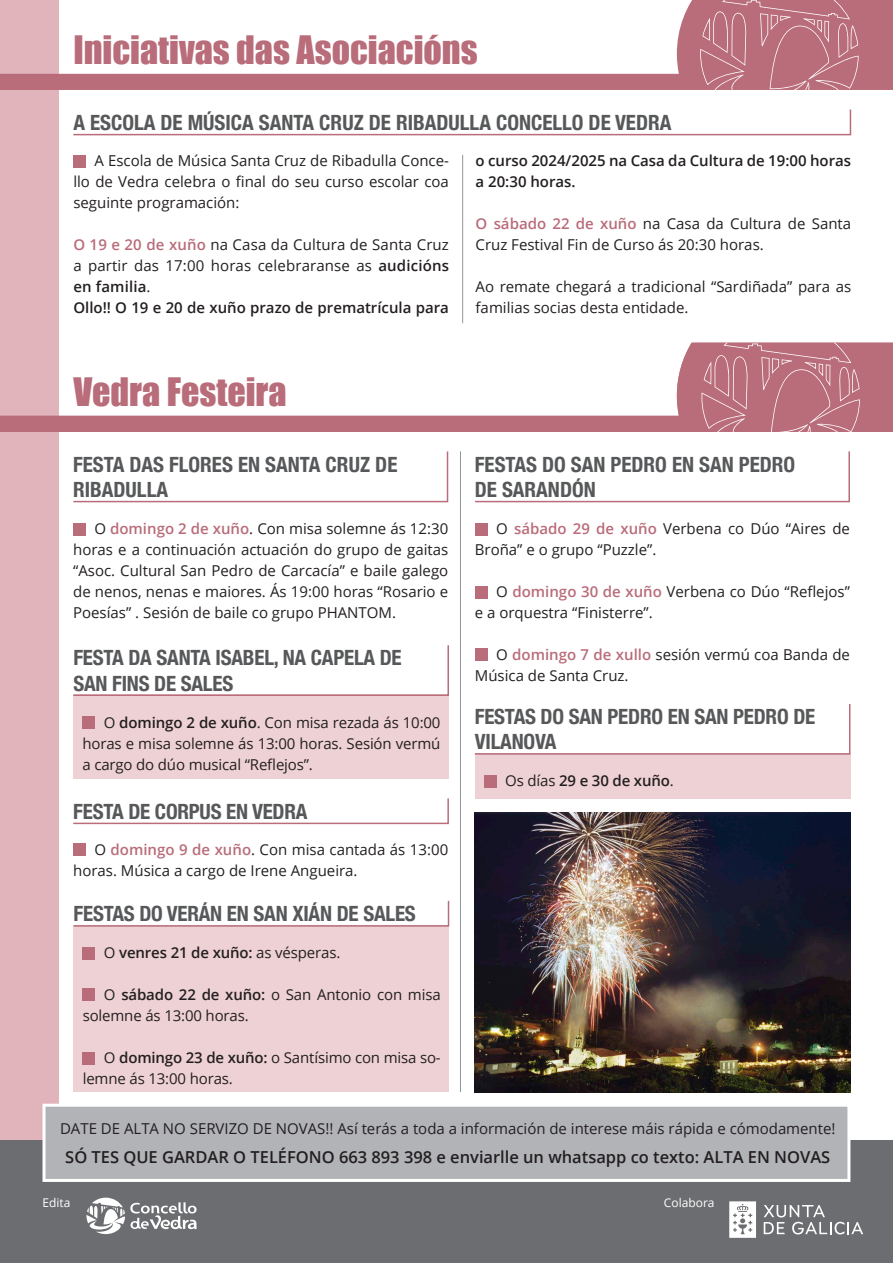
<style>
.page{position:relative;width:893px;height:1263px;background:#fff}
.page>*{position:absolute;margin:0;border:0;box-sizing:border-box;transform-origin:0 0}
.Encabezado_1{font:36px "Impact";color:#b96c79}
.Titulares_Noticias{font:700 condensed 21px/25.2px "Helvetica Neue";letter-spacing:-.01em;color:#57585a}
.Texto{font:600 16.5px "Open Sans";color:#231f20}
.Texto-2{font:15px/21px "Open Sans";color:#231f20}
.Texto-3{font:600 15px/21px "Open Sans";color:#231f20}
.Titulares_2{font:12px "Open Sans";color:#fff}
.s1{font-weight:600;color:#b96c79}
.s2{font-weight:600}
.s3{font-weight:400}
</style>
<div class="page">
<div style="left:0;top:0;width:58px;height:1263px;background:#e0b4ba"></div>
<div style="left:0;top:1141px;width:893px;height:122px;background:#6c6d70"></div>
<svg style="left:86px;top:1197px;width:111px;height:37px"></svg>
<div style="left:43px;top:1104px;width:807px;height:78px;background:#b2b3b7;border:3px solid #fff"></div>
<svg style="left:0;top:0;width:893px;height:90px"></svg>
<svg style="left:700px;top:0;width:159px;height:90px"></svg>
<svg style="left:729px;top:1201px;width:27px;height:37px"></svg>
<svg style="left:764px;top:1205px;width:99px;height:29px"></svg>
<svg style="left:0;top:343px;width:893px;height:89px"></svg>
<svg style="left:701px;top:343px;width:159px;height:89px"></svg>
<svg style="left:73px;top:451px;width:376px;height:52px"></svg>
<div style="left:73px;top:523px;width:13px;height:12px;background:#b96c79"></div>
<hr style="left:462px;top:155px;width:1px;height:168px;background:#939598">
<div style="left:73px;top:694px;width:376px;height:85px;background:#eed1d5"></div>
<svg style="left:73px;top:645px;width:376px;height:51px"></svg>
<div style="left:82px;top:716px;width:13px;height:12px;background:#b96c79"></div>
<hr style="left:460px;top:451px;width:1px;height:641px;background:#939598">
<svg style="left:73px;top:109px;width:779px;height:27px"></svg>
<div style="left:73px;top:155px;width:13px;height:12px;background:#b96c79"></div>
<svg style="left:73px;top:798px;width:376px;height:27px"></svg>
<div style="left:73px;top:844px;width:13px;height:12px;background:#b96c79"></div>
<div style="left:74px;top:925px;width:375px;height:167px;background:#eed1d5"></div>
<svg style="left:73px;top:900px;width:377px;height:27px"></svg>
<div style="left:83px;top:947px;width:12px;height:12px;background:#b96c79"></div>
<div style="left:83px;top:988px;width:12px;height:13px;background:#b96c79"></div>
<div style="left:83px;top:1052px;width:12px;height:12px;background:#b96c79"></div>
<svg style="left:475px;top:451px;width:375px;height:52px"></svg>
<div style="left:475px;top:523px;width:12px;height:12px;background:#b96c79"></div>
<div style="left:475px;top:586px;width:12px;height:12px;background:#b96c79"></div>
<div style="left:475px;top:648px;width:12px;height:13px;background:#b96c79"></div>
<div style="left:475px;top:753px;width:375px;height:46px;background:#eed1d5"></div>
<svg style="left:474px;top:704px;width:377px;height:51px"></svg>
<div style="left:484px;top:775px;width:12px;height:12px;background:#b96c79"></div>
<img style="left:475px;top:813px;width:375px;height:279px">
<p class="Encabezado_1" style="left:73px;top:22px;width:406px">Iniciativas das Asociacións</p>
<p class="Titulares_Noticias" style="left:73px;top:108px;width:600px">A ESCOLA DE MÚSICA SANTA CRUZ DE RIBADULLA CONCELLO DE VEDRA</p>
<p class="Texto-2" style="left:73px;top:150px;width:377px;text-align:justify;text-indent:21px">A Escola de Música Santa Cruz de Ribadulla Conce&shy;llo de Vedra celebra o final do seu curso escolar coa seguinte programación:</p>
<p class="Texto-2" style="left:73px;top:234px;width:377px;text-align:justify"><span class="s1">O 19 e 20 de xuño</span> na Casa da Cultura de Santa Cruz a partir das 17:00 horas celebraranse as <span class="s2">audicións en familia</span>.</p>
<p class="Texto-3" style="left:73px;top:297px;width:377px">Ollo!! O 19 e 20 de xuño prazo de prematrícula para</p>
<p class="Encabezado_1" style="left:73px;top:364px;width:215px">Vedra Festeira</p>
<p class="Titulares_Noticias" style="left:73px;top:450px;width:326px">FESTA DAS FLORES EN SANTA CRUZ DE<br>RIBADULLA</p>
<p class="Texto-2" style="left:73px;top:518px;width:377px;text-align:justify;text-indent:21px">O <span class="s1">domingo 2 de xuño</span>. Con misa solemne ás 12:30 horas e a continuación actuación do grupo de gaitas “Asoc. Cultural San Pedro de Carcacía” e baile galego de nenos, nenas e maiores. Ás 19:00 horas “Rosario e Poesías” . Sesión de baile co grupo PHANTOM.</p>
<p class="Titulares_Noticias" style="left:73px;top:644px;width:330px">FESTA DA SANTA ISABEL, NA CAPELA DE</p>
<p class="Titulares_Noticias" style="left:73px;top:669px;width:161px">SAN FINS DE SALES</p>
<p class="Texto-2" style="left:82px;top:711px;width:360px;text-align:justify;text-indent:21px">O <span class="s2">domingo 2 de xuño</span>. Con misa rezada ás 10:00 horas e misa solemne ás 13:00 horas. Sesión vermú a cargo do dúo musical “Reflejos”.</p>
<p class="Titulares_Noticias" style="left:73px;top:797px;width:236px">FESTA DE CORPUS EN VEDRA</p>
<p class="Texto-2" style="left:73px;top:839px;width:377px;text-indent:21px">O <span class="s1">domingo 9 de xuño</span>. Con misa cantada ás 13:00 horas. Música a cargo de Irene Angueira.</p>
<p class="Titulares_Noticias" style="left:74px;top:899px;width:344px">FESTAS DO VERÁN EN SAN XIÁN DE SALES</p>
<p class="Texto-3" style="left:104px;top:942px;width:238px"><span class="s3">O</span> venres 21 de xuño: <span class="s3">as vésperas.</span></p>
<p class="Texto-2" style="left:83px;top:984px;width:360px;text-indent:21px">O <span class="s2">sábado 22 de xuño:</span> o San Antonio con misa solemne ás 13:00 horas.</p>
<p class="Texto-2" style="left:83px;top:1047px;width:360px;text-indent:21px">O <span class="s2">domingo 23 de xuño:</span> o Santísimo con misa so&shy;lemne ás 13:00 horas.</p>
<p class="Texto-3" style="left:476px;top:150px;width:377px">o curso 2024/2025 na Casa da Cultura de 19:00 horas a 20:30 horas.</p>
<p class="Texto-2" style="left:476px;top:213px;width:377px"><span class="s1">O sábado 22 de xuño</span> na Casa da Cultura de Santa<br>Cruz Festival Fin de Curso ás 20:30 horas.</p>
<p class="Texto-2" style="left:476px;top:276px;width:377px">Ao remate chegará a tradicional “Sardiñada” para as familias socias desta entidade.</p>
<p class="Titulares_Noticias" style="left:475px;top:450px;width:322px">FESTAS DO SAN PEDRO EN SAN PEDRO<br>DE SARANDÓN</p>
<p class="Texto-2" style="left:475px;top:518px;width:377px;text-indent:21px">O <span class="s1">sábado 29 de xuño</span> Verbena co Dúo “Aires de<br>Broña” e o grupo “Puzzle”.</p>
<p class="Texto-2" style="left:475px;top:581px;width:377px;text-indent:21px">O <span class="s1">domingo 30 de xuño</span> Verbena co Dúo “Reflejos” e a orquestra “Finisterre”.</p>
<p class="Texto-2" style="left:475px;top:644px;width:377px;text-indent:21px">O <span class="s1">domingo 7 de xullo</span> sesión vermú coa Banda de<br>Música de Santa Cruz.</p>
<p class="Titulares_Noticias" style="left:475px;top:703px;width:342px">FESTAS DO SAN PEDRO EN SAN PEDRO DE<br>VILANOVA</p>
<p class="Texto-3" style="left:505px;top:770px;width:170px"><span class="s3">Os días</span> 29 e 30 de xuño<span class="s3">.</span></p>
<p class="Texto-2" style="left:60px;top:1117px;width:777px">DATE DE ALTA NO SERVIZO DE NOVAS!! Así terás a toda a información de interese máis rápida e cómodamente!</p>
<p class="Texto" style="left:65px;top:1146px;width:766px">SÓ TES QUE GARDAR O TELÉFONO 663 893 398 e enviarlle un whatsapp co texto: ALTA EN NOVAS</p>
<p class="Titulares_2" style="left:43px;top:1194px;width:29px">Edita</p>
<p class="Titulares_2" style="left:664px;top:1194px;width:52px">Colabora</p>
</div>
